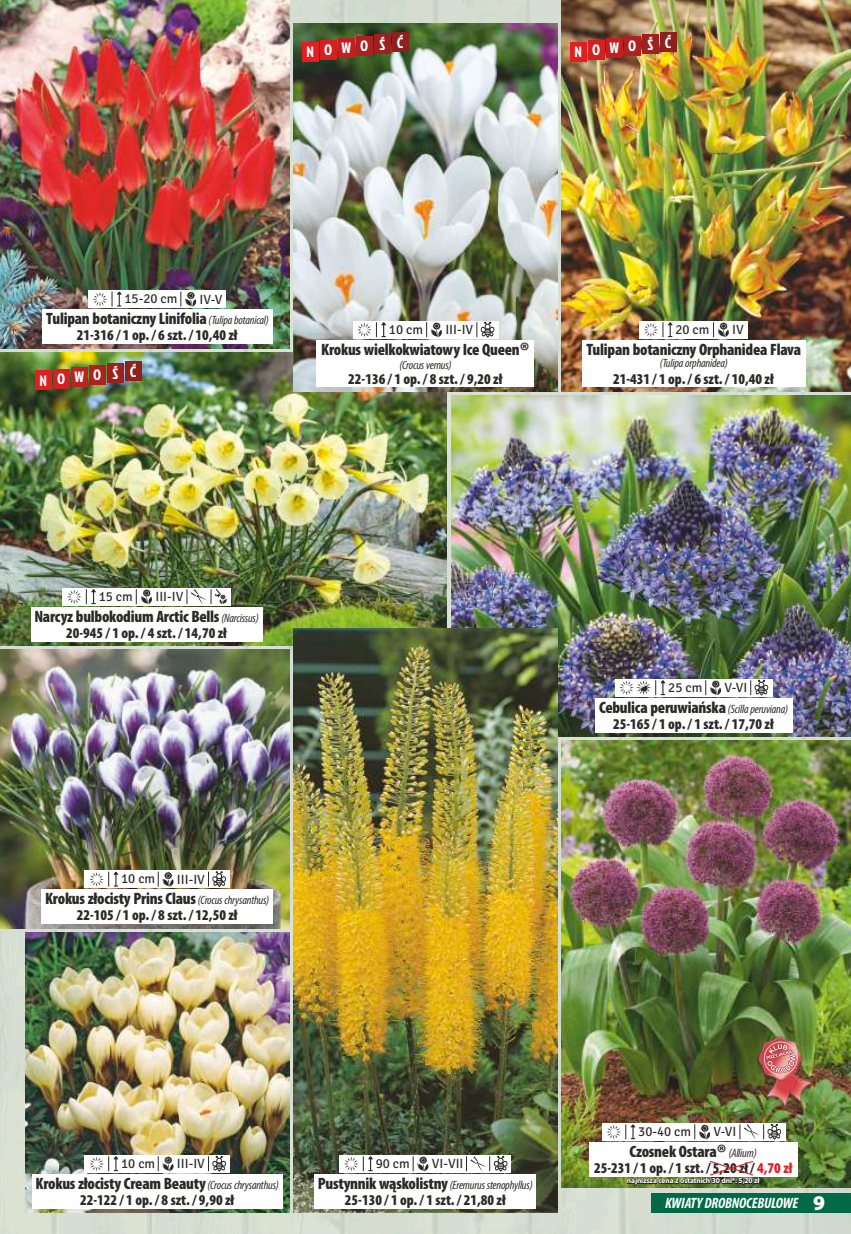
<style>
.page{position:relative;width:851px;height:1234px;background:#fff}
.page>*{position:absolute;margin:0;border:0;box-sizing:border-box;transform-origin:0 0}
.t1{font:900 condensed 16.5px "Myriad Pro";letter-spacing:-.015em;color:#2a2a29}
.t2{font:900 condensed 15px "Myriad Pro";color:#2a2a29}
.t3{font:italic 700 condensed 15px "Myriad Pro";letter-spacing:-.015em;color:#fefefe}
.t4{font:15px "Jockey One";letter-spacing:.68em;color:#fefefe}
.t5{font:13.35px "Signika Negative";color:#2a2a29}
.t6{font:italic condensed 12px "Myriad Pro";letter-spacing:-.015em;color:#2a2a29}
.t7{font:700 7.5px "Myriad Pro";letter-spacing:-.02em;color:#fefefe}
.s1{font-weight:400;font-style:italic;font-size:12px}
.s2{font-weight:700;font-stretch:normal;font-size:22.5px}
.s3{font-weight:900;font-style:normal;font-size:16.5px}
.s4{color:#e21e23}
.s5{font-weight:900;font-style:normal;font-stretch:normal;font-size:21px}
</style>
<div class="page">
<img style="left:0;top:0;width:850px;height:1233px">
<div style="left:651px;top:1193px;width:199px;height:19px;background:#006947"></div>
<img style="left:0;top:352px;width:446px;height:293px">
<div style="left:62px;top:588px;width:169px;height:17px;background:#fefefe"></div>
<div style="left:31px;top:607px;width:231px;height:34px;background:#fefefe"></div>
<img style="left:451px;top:395px;width:399px;height:341px">
<div style="left:614px;top:679px;width:158px;height:17px;background:#fefefe"></div>
<div style="left:595px;top:698px;width:197px;height:34px;background:#fefefe"></div>
<img style="left:561px;top:740px;width:289px;height:446px">
<div style="left:601px;top:1123px;width:184px;height:17px;background:#fefefe"></div>
<div style="left:589px;top:1142px;width:208px;height:34px;background:#fefefe"></div>
<img style="left:293px;top:628px;width:264px;height:584px">
<div style="left:339px;top:1154px;width:172px;height:17px;background:#fefefe"></div>
<div style="left:314px;top:1174px;width:222px;height:34px;background:#fefefe"></div>
<img style="left:26px;top:932px;width:263px;height:280px">
<div style="left:85px;top:1154px;width:145px;height:17px;background:#fefefe"></div>
<div style="left:32px;top:1174px;width:250px;height:34px;background:#fefefe"></div>
<svg style="left:606px;top:1124px;width:29px;height:15px"></svg>
<svg style="left:694px;top:1124px;width:16px;height:14px"></svg>
<svg style="left:739px;top:1123px;width:43px;height:16px"></svg>
<img style="left:0;top:0;width:289px;height:348px">
<div style="left:89px;top:290px;width:137px;height:17px;background:#fefefe"></div>
<div style="left:42px;top:310px;width:231px;height:34px;background:#fefefe"></div>
<svg style="left:93px;top:291px;width:29px;height:15px"></svg>
<svg style="left:180px;top:291px;width:17px;height:15px"></svg>
<svg style="left:344px;top:1156px;width:29px;height:14px"></svg>
<svg style="left:413px;top:1156px;width:16px;height:14px"></svg>
<svg style="left:466px;top:1155px;width:42px;height:16px"></svg>
<svg style="left:705px;top:680px;width:16px;height:15px"></svg>
<svg style="left:619px;top:680px;width:46px;height:15px"></svg>
<svg style="left:750px;top:679px;width:19px;height:17px"></svg>
<svg style="left:67px;top:589px;width:29px;height:15px"></svg>
<svg style="left:136px;top:589px;width:16px;height:15px"></svg>
<svg style="left:187px;top:588px;width:40px;height:16px"></svg>
<svg style="left:89px;top:1156px;width:29px;height:14px"></svg>
<svg style="left:158px;top:1156px;width:16px;height:14px"></svg>
<svg style="left:208px;top:1155px;width:18px;height:16px"></svg>
<img style="left:0;top:649px;width:289px;height:278px">
<div style="left:85px;top:870px;width:145px;height:17px;background:#fefefe"></div>
<div style="left:42px;top:889px;width:231px;height:34px;background:#fefefe"></div>
<svg style="left:89px;top:871px;width:29px;height:15px"></svg>
<svg style="left:158px;top:871px;width:16px;height:15px"></svg>
<svg style="left:208px;top:871px;width:18px;height:16px"></svg>
<div style="left:35px;top:370px;width:17px;height:20px;background:#e21e23"></div>
<div style="left:89px;top:364px;width:16px;height:20px;background:#ad2120"></div>
<div style="left:125px;top:361px;width:16px;height:19px;background:#8c211d"></div>
<div style="left:53px;top:368px;width:17px;height:20px;background:#d22023"></div>
<div style="left:107px;top:363px;width:16px;height:19px;background:#9c211f"></div>
<div style="left:71px;top:366px;width:17px;height:20px;background:#c12021"></div>
<img style="left:561px;top:0;width:289px;height:391px">
<div style="left:570px;top:42px;width:16px;height:19px;background:#e21e23"></div>
<div style="left:624px;top:36px;width:16px;height:19px;background:#ad2120"></div>
<div style="left:660px;top:32px;width:16px;height:20px;background:#8c211d"></div>
<div style="left:588px;top:40px;width:16px;height:19px;background:#d22023"></div>
<div style="left:642px;top:34px;width:16px;height:19px;background:#9c211f"></div>
<div style="left:606px;top:38px;width:16px;height:19px;background:#c12021"></div>
<div style="left:639px;top:321px;width:108px;height:17px;background:#fefefe"></div>
<div style="left:581px;top:340px;width:224px;height:47px;background:#fefefe"></div>
<svg style="left:644px;top:322px;width:28px;height:15px"></svg>
<svg style="left:713px;top:322px;width:16px;height:15px"></svg>
<img style="left:293px;top:23px;width:264px;height:368px">
<div style="left:302px;top:42px;width:16px;height:19px;background:#e21e23"></div>
<div style="left:356px;top:36px;width:16px;height:19px;background:#ad2120"></div>
<div style="left:392px;top:32px;width:16px;height:20px;background:#8c211d"></div>
<div style="left:320px;top:40px;width:16px;height:19px;background:#d22023"></div>
<div style="left:374px;top:34px;width:16px;height:19px;background:#9c211f"></div>
<div style="left:338px;top:38px;width:16px;height:19px;background:#c12021"></div>
<div style="left:352px;top:321px;width:146px;height:17px;background:#fefefe"></div>
<div style="left:317px;top:340px;width:217px;height:47px;background:#fefefe"></div>
<svg style="left:357px;top:322px;width:29px;height:15px"></svg>
<svg style="left:426px;top:322px;width:16px;height:15px"></svg>
<svg style="left:476px;top:322px;width:19px;height:16px"></svg>
<svg style="left:709px;top:1160px;width:45px;height:15px"></svg>
<img style="left:757px;top:1036px;width:54px;height:75px">
<div style="left:764px;top:1041px;width:33px;height:33px;border:1px solid #f2c9c3;border-radius:50%"></div>
<svg style="left:765px;top:1042px;width:31px;height:31px"></svg>
<p class="t4" style="left:306px;top:36px;width:98px">NOWOŚĆ</p>
<p class="t4" style="left:574px;top:36px;width:98px">NOWOŚĆ</p>
<p class="t5" style="left:124px;top:291px;width:54px">15-20 cm</p>
<p class="t5" style="left:199px;top:291px;width:24px">IV-V</p>
<p class="t1" style="left:46px;top:311px;width:224px">Tulipan botaniczny Linifolia <span class="s1">(Tulipa botanical)</span></p>
<p class="t2" style="left:77px;top:329px;width:162px">21-316 / 1 op. / 6 szt. / 10,40 zł</p>
<p class="t4" style="left:40px;top:364px;width:98px">NOWOŚĆ</p>
<p class="t5" style="left:389px;top:321px;width:36px">10 cm</p>
<p class="t5" style="left:445px;top:321px;width:29px">III-IV</p>
<p class="t2" style="left:348px;top:372px;width:155px">22-136 / 1 op. / 8 szt. / 9,20 zł</p>
<p class="t1" style="left:321px;top:342px;width:210px">Krokus wielkokwiatowy Ice Queen<span class="s2">®</span></p>
<p class="t6" style="left:399px;top:359px;width:54px">(Crocus vernus)</p>
<p class="t5" style="left:675px;top:321px;width:36px">20 cm</p>
<p class="t5" style="left:732px;top:321px;width:13px">IV</p>
<p class="t1" style="left:586px;top:342px;width:216px">Tulipan botaniczny Orphanidea Flava</p>
<p class="t6" style="left:659px;top:358px;width:70px">(Tulipa orphanidea)</p>
<p class="t2" style="left:613px;top:372px;width:162px">21-431 / 1 op. / 6 szt. / 10,40 zł</p>
<p class="t5" style="left:99px;top:588px;width:36px">15 cm</p>
<p class="t5" style="left:155px;top:588px;width:29px">III-IV</p>
<p class="t1" style="left:34px;top:609px;width:226px">Narcyz bulbokodium Arctic Bells <span class="s1">(Narcissus)</span></p>
<p class="t2" style="left:66px;top:626px;width:162px">20-945 / 1 op. / 4 szt. / 14,70 zł</p>
<p class="t5" style="left:121px;top:870px;width:36px">10 cm</p>
<p class="t5" style="left:177px;top:871px;width:29px">III-IV</p>
<p class="t1" style="left:45px;top:891px;width:225px">Krokus złocisty Prins Claus <span class="s1">(Crocus chrysanthus)</span></p>
<p class="t2" style="left:77px;top:908px;width:162px">22-105 / 1 op. / 8 szt. / 12,50 zł</p>
<p class="t5" style="left:668px;top:679px;width:36px">25 cm</p>
<p class="t5" style="left:724px;top:679px;width:24px">V-VI</p>
<p class="t1" style="left:599px;top:700px;width:191px">Cebulica peruwiańska <span class="s1">(Scilla peruviana)</span></p>
<p class="t2" style="left:613px;top:717px;width:162px">25-165 / 1 op. / 1 szt. / 17,70 zł</p>
<p class="t5" style="left:121px;top:1155px;width:36px">10 cm</p>
<p class="t5" style="left:177px;top:1155px;width:29px">III-IV</p>
<p class="t1" style="left:36px;top:1175px;width:245px">Krokus złocisty Cream Beauty <span class="s1">(Crocus chrysanthus)</span></p>
<p class="t2" style="left:80px;top:1193px;width:155px">22-122 / 1 op. / 8 szt. / 9,90 zł</p>
<p class="t5" style="left:376px;top:1155px;width:36px">90 cm</p>
<p class="t5" style="left:432px;top:1155px;width:33px">VI-VII</p>
<p class="t6" style="left:318px;top:1179px;width:216px"><span class="s3">Pustynnik wąskolistny</span> (Eremurus stenophyllus)</p>
<p class="t2" style="left:345px;top:1193px;width:162px">25-130 / 1 op. / 1 szt. / 21,80 zł</p>
<p class="t5" style="left:638px;top:1123px;width:54px">30-40 cm</p>
<p class="t5" style="left:713px;top:1123px;width:24px">V-VI</p>
<p class="t1" style="left:629px;top:1144px;width:129px">Czosnek Ostara<span class="s2">®</span> <span class="s1">(Allium)</span></p>
<p class="t2" style="left:594px;top:1161px;width:200px">25-231 / 1 op. / 1 szt. / 5,20 zł / <span class="s4">4,70 zł</span></p>
<p class="t7" style="left:626px;top:1177px;width:134px">najniższa cena z ostatnich 30 dni*: 5,20 zł</p>
<p class="t3" style="left:665px;top:1196px;width:161px">KWIATY DROBNOCEBULOWE <span class="s5">9</span></p>
</div>
